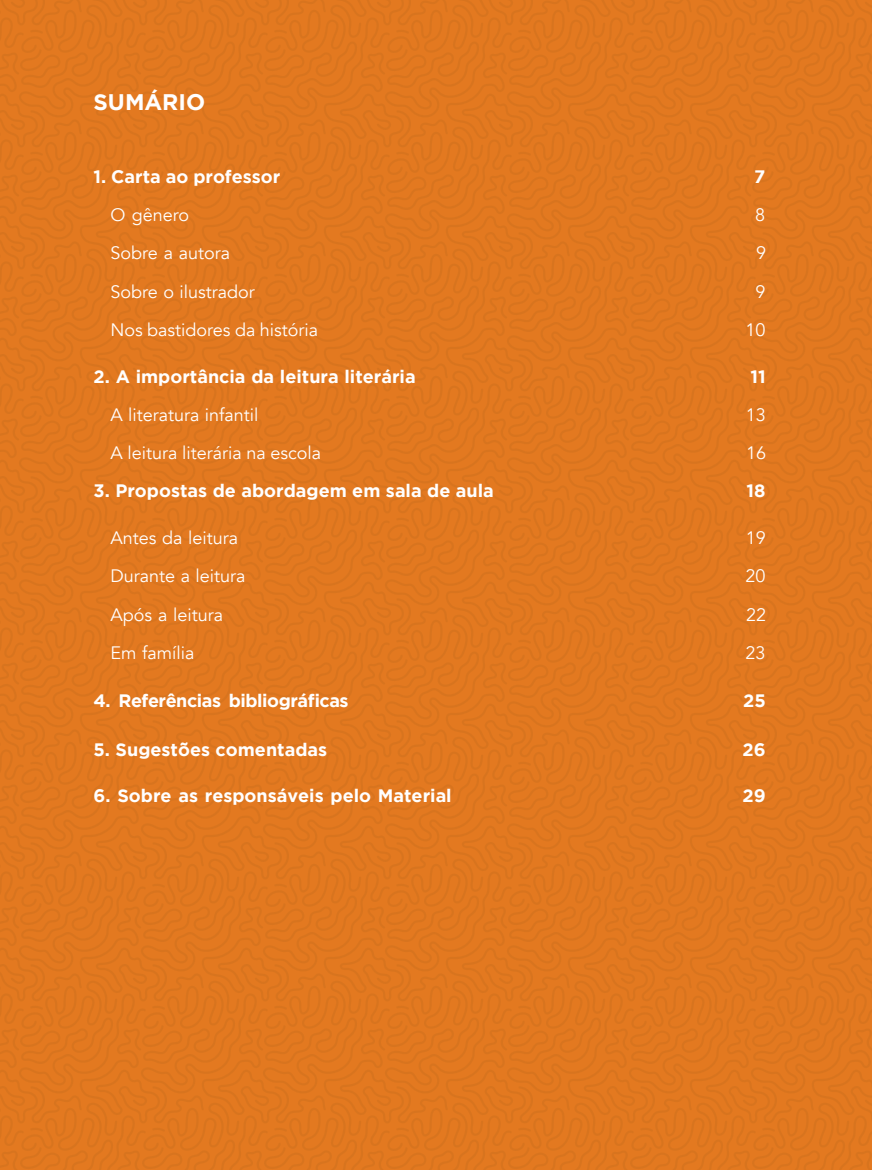
<style>
.page{position:relative;width:872px;height:1170px;background:#fff}
.page>*{position:absolute;margin:0;border:0;box-sizing:border-box;transform-origin:0 0}
.t1{font:700 22.5px "Gotham";color:#fff}
.t2{font:18px "Avenir";color:#fff}
.t3{font:700 18px "Gotham";color:#fff}
.t4{font:700 18px "Gotham";letter-spacing:-.025em;color:#fff}
</style>
<div class="page">
<div style="left:0;top:0;width:872px;height:1169px;background:#e37920"></div>
<p class="t1" style="left:94px;top:89px;width:113px">SUMÁRIO</p>
<p class="t3" style="left:94px;top:166px;width:188px">1. Carta ao professor</p>
<p class="t3" style="left:754px;top:166px;width:13px">7</p>
<p class="t2" style="left:111px;top:204px;width:80px">O gênero</p>
<p class="t2" style="left:755px;top:204px;width:12px">8</p>
<p class="t2" style="left:111px;top:242px;width:121px">Sobre a autora</p>
<p class="t2" style="left:756px;top:242px;width:12px">9</p>
<p class="t2" style="left:111px;top:280px;width:146px">Sobre o ilustrador</p>
<p class="t2" style="left:755px;top:280px;width:12px">9</p>
<p class="t2" style="left:111px;top:319px;width:209px">Nos bastidores da história</p>
<p class="t2" style="left:745px;top:319px;width:22px">10</p>
<p class="t3" style="left:94px;top:366px;width:324px">2. A importância da leitura literária</p>
<p class="t3" style="left:750px;top:366px;width:17px">11</p>
<p class="t2" style="left:111px;top:404px;width:149px">A literatura infantil</p>
<p class="t2" style="left:746px;top:404px;width:22px">13</p>
<p class="t2" style="left:111px;top:442px;width:212px">A leitura literária na escola</p>
<p class="t2" style="left:746px;top:442px;width:22px">16</p>
<p class="t3" style="left:94px;top:480px;width:402px">3. Propostas de abordagem em sala de aula</p>
<p class="t3" style="left:746px;top:480px;width:20px">18</p>
<p class="t2" style="left:111px;top:527px;width:129px">Antes da leitura</p>
<p class="t2" style="left:745px;top:527px;width:22px">19</p>
<p class="t2" style="left:111px;top:565px;width:136px">Durante a leitura</p>
<p class="t2" style="left:745px;top:565px;width:22px">20</p>
<p class="t2" style="left:111px;top:603px;width:114px">Após a leitura</p>
<p class="t2" style="left:746px;top:603px;width:22px">22</p>
<p class="t2" style="left:111px;top:642px;width:85px">Em família</p>
<p class="t2" style="left:745px;top:642px;width:22px">23</p>
<p class="t4" style="left:94px;top:690px;width:257px">4. Referências bibliográficas</p>
<p class="t3" style="left:743px;top:690px;width:24px">25</p>
<p class="t3" style="left:94px;top:738px;width:235px">5. Sugestões comentadas</p>
<p class="t3" style="left:742px;top:738px;width:25px">26</p>
<p class="t3" style="left:94px;top:785px;width:360px">6. Sobre as responsáveis pelo Material</p>
<p class="t3" style="left:742px;top:785px;width:25px">29</p>
</div>
